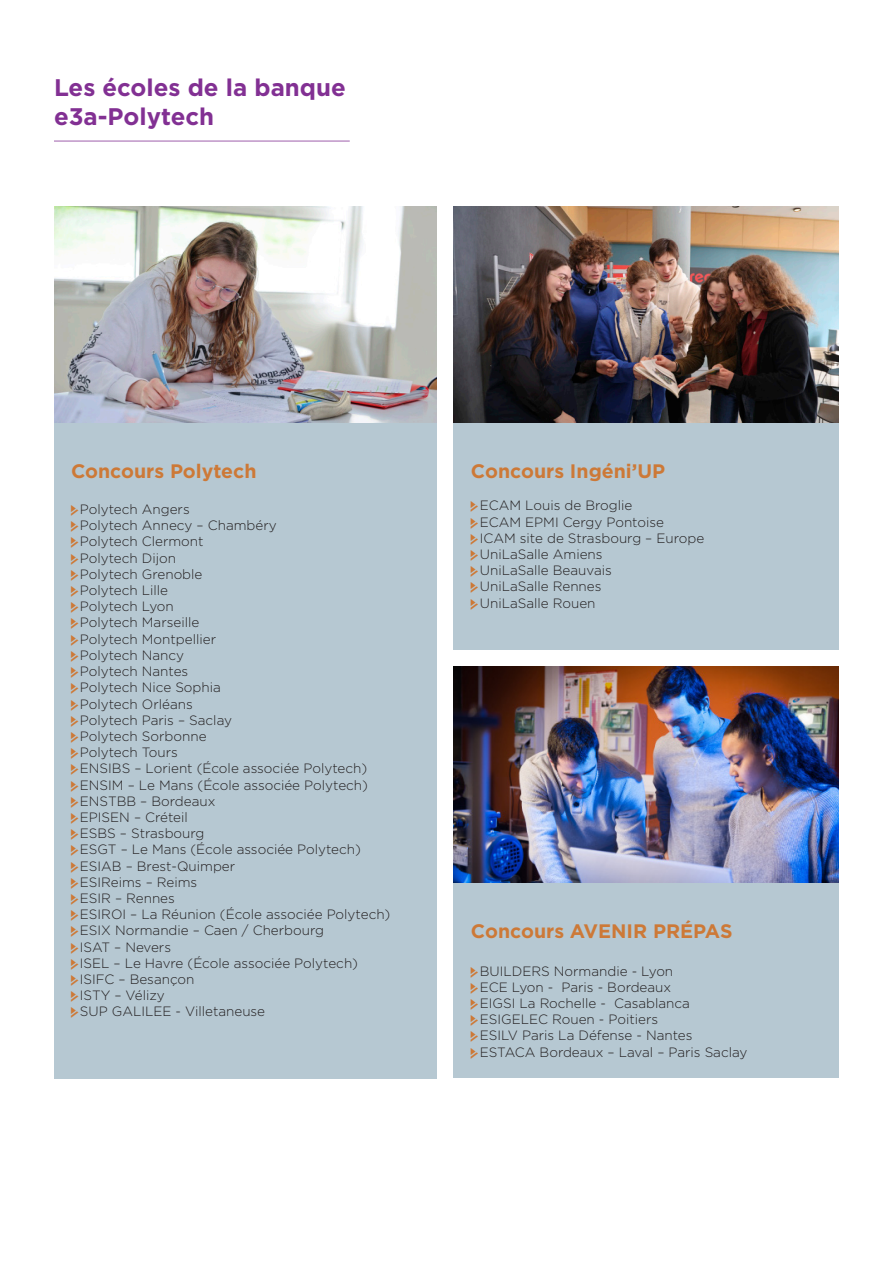
<style>
.page{position:relative;width:893px;height:1263px;background:#fff}
.page>*{position:absolute;margin:0;border:0;box-sizing:border-box;transform-origin:0 0}
.t1{font:700 24px/28.8px "Gotham";color:#823093}
.t2{font:700 19.5px "Gotham";color:#cd7937}
.t3{font:300 13.5px "Gotham";color:#231f20}
.s1{font-family:"Pointers";font-weight:400;font-size:12px;color:#cd7937}
</style>
<div class="page">
<hr style="left:54px;top:140px;width:296px;height:2px;background:#823093">
<div style="left:54px;top:422px;width:383px;height:657px;background:#b6c8d2"></div>
<img style="left:54px;top:206px;width:383px;height:216px">
<div style="left:454px;top:422px;width:385px;height:227px;background:#b6c8d2"></div>
<img style="left:454px;top:206px;width:385px;height:216px">
<div style="left:454px;top:882px;width:385px;height:196px;background:#b6c8d2"></div>
<img style="left:454px;top:666px;width:385px;height:216px">
<p class="t1" style="left:54px;top:73px;width:293px">Les écoles de la banque e3a-Polytech</p>
<p class="t2" style="left:71px;top:458px;width:187px">Concours Polytech</p>
<p class="t3" style="left:71px;top:501px;width:120px"><span class="s1">j</span>Polytech Angers</p>
<p class="t3" style="left:71px;top:517px;width:207px"><span class="s1">j</span>Polytech Annecy – Chambéry</p>
<p class="t3" style="left:71px;top:533px;width:134px"><span class="s1">j</span>Polytech Clermont</p>
<p class="t3" style="left:71px;top:549px;width:107px"><span class="s1">j</span>Polytech Dijon</p>
<p class="t3" style="left:71px;top:566px;width:133px"><span class="s1">j</span>Polytech Grenoble</p>
<p class="t3" style="left:71px;top:582px;width:99px"><span class="s1">j</span>Polytech Lille</p>
<p class="t3" style="left:71px;top:598px;width:104px"><span class="s1">j</span>Polytech Lyon</p>
<p class="t3" style="left:71px;top:614px;width:130px"><span class="s1">j</span>Polytech Marseille</p>
<p class="t3" style="left:71px;top:630px;width:147px"><span class="s1">j</span>Polytech Montpellier</p>
<p class="t3" style="left:71px;top:647px;width:115px"><span class="s1">j</span>Polytech Nancy</p>
<p class="t3" style="left:71px;top:663px;width:119px"><span class="s1">j</span>Polytech Nantes</p>
<p class="t3" style="left:71px;top:679px;width:151px"><span class="s1">j</span>Polytech Nice Sophia</p>
<p class="t3" style="left:71px;top:695px;width:123px"><span class="s1">j</span>Polytech Orléans</p>
<p class="t3" style="left:71px;top:711px;width:163px"><span class="s1">j</span>Polytech Paris – Saclay</p>
<p class="t3" style="left:71px;top:728px;width:137px"><span class="s1">j</span>Polytech Sorbonne</p>
<p class="t3" style="left:71px;top:744px;width:108px"><span class="s1">j</span>Polytech Tours</p>
<p class="t3" style="left:71px;top:760px;width:298px"><span class="s1">j</span>ENSIBS – Lorient (École associée Polytech)</p>
<p class="t3" style="left:71px;top:776px;width:298px"><span class="s1">j</span>ENSIM – Le Mans (École associée Polytech)</p>
<p class="t3" style="left:71px;top:792px;width:146px"><span class="s1">j</span>ENSTBB – Bordeaux</p>
<p class="t3" style="left:71px;top:809px;width:118px"><span class="s1">j</span>EPISEN – Créteil</p>
<p class="t3" style="left:71px;top:825px;width:135px"><span class="s1">j</span>ESBS – Strasbourg</p>
<p class="t3" style="left:71px;top:841px;width:291px"><span class="s1">j</span>ESGT – Le Mans (École associée Polytech)</p>
<p class="t3" style="left:71px;top:857px;width:166px"><span class="s1">j</span>ESIAB – Brest-Quimper</p>
<p class="t3" style="left:71px;top:873px;width:128px"><span class="s1">j</span>ESIReims – Reims</p>
<p class="t3" style="left:71px;top:890px;width:105px"><span class="s1">j</span>ESIR – Rennes</p>
<p class="t3" style="left:71px;top:906px;width:321px"><span class="s1">j</span>ESIROI – La Réunion (École associée Polytech)</p>
<p class="t3" style="left:71px;top:922px;width:255px"><span class="s1">j</span>ESIX Normandie – Caen / Cherbourg</p>
<p class="t3" style="left:71px;top:938px;width:102px"><span class="s1">j</span>ISAT – Nevers</p>
<p class="t3" style="left:71px;top:954px;width:289px"><span class="s1">j</span>ISEL – Le Havre (École associée Polytech)</p>
<p class="t3" style="left:71px;top:971px;width:125px"><span class="s1">j</span>ISIFC – Besançon</p>
<p class="t3" style="left:71px;top:987px;width:95px"><span class="s1">j</span>ISTY – Vélizy</p>
<p class="t3" style="left:71px;top:1003px;width:196px"><span class="s1">j</span>SUP GALILEE - Villetaneuse</p>
<p class="t2" style="left:471px;top:458px;width:196px">Concours Ingéni’UP</p>
<p class="t3" style="left:471px;top:497px;width:163px"><span class="s1">j</span>ECAM Louis de Broglie</p>
<p class="t3" style="left:471px;top:513px;width:195px"><span class="s1">j</span>ECAM EPMI Cergy Pontoise</p>
<p class="t3" style="left:471px;top:530px;width:235px"><span class="s1">j</span>ICAM site de Strasbourg – Europe</p>
<p class="t3" style="left:471px;top:546px;width:133px"><span class="s1">j</span>UniLaSalle Amiens</p>
<p class="t3" style="left:471px;top:562px;width:142px"><span class="s1">j</span>UniLaSalle Beauvais</p>
<p class="t3" style="left:471px;top:578px;width:132px"><span class="s1">j</span>UniLaSalle Rennes</p>
<p class="t3" style="left:471px;top:594px;width:126px"><span class="s1">j</span>UniLaSalle Rouen</p>
<p class="t2" style="left:471px;top:918px;width:263px">Concours AVENIR PRÉPAS</p>
<p class="t3" style="left:471px;top:962px;width:204px"><span class="s1">j</span>BUILDERS Normandie - Lyon</p>
<p class="t3" style="left:471px;top:978px;width:202px"><span class="s1">j</span>ECE Lyon - Paris - Bordeaux</p>
<p class="t3" style="left:471px;top:994px;width:221px"><span class="s1">j</span>EIGSI La Rochelle - Casablanca</p>
<p class="t3" style="left:471px;top:1011px;width:189px"><span class="s1">j</span>ESIGELEC Rouen - Poitiers</p>
<p class="t3" style="left:471px;top:1027px;width:223px"><span class="s1">j</span>ESILV Paris La Défense - Nantes</p>
<p class="t3" style="left:471px;top:1043px;width:278px"><span class="s1">j</span>ESTACA Bordeaux – Laval – Paris Saclay</p>
</div>
